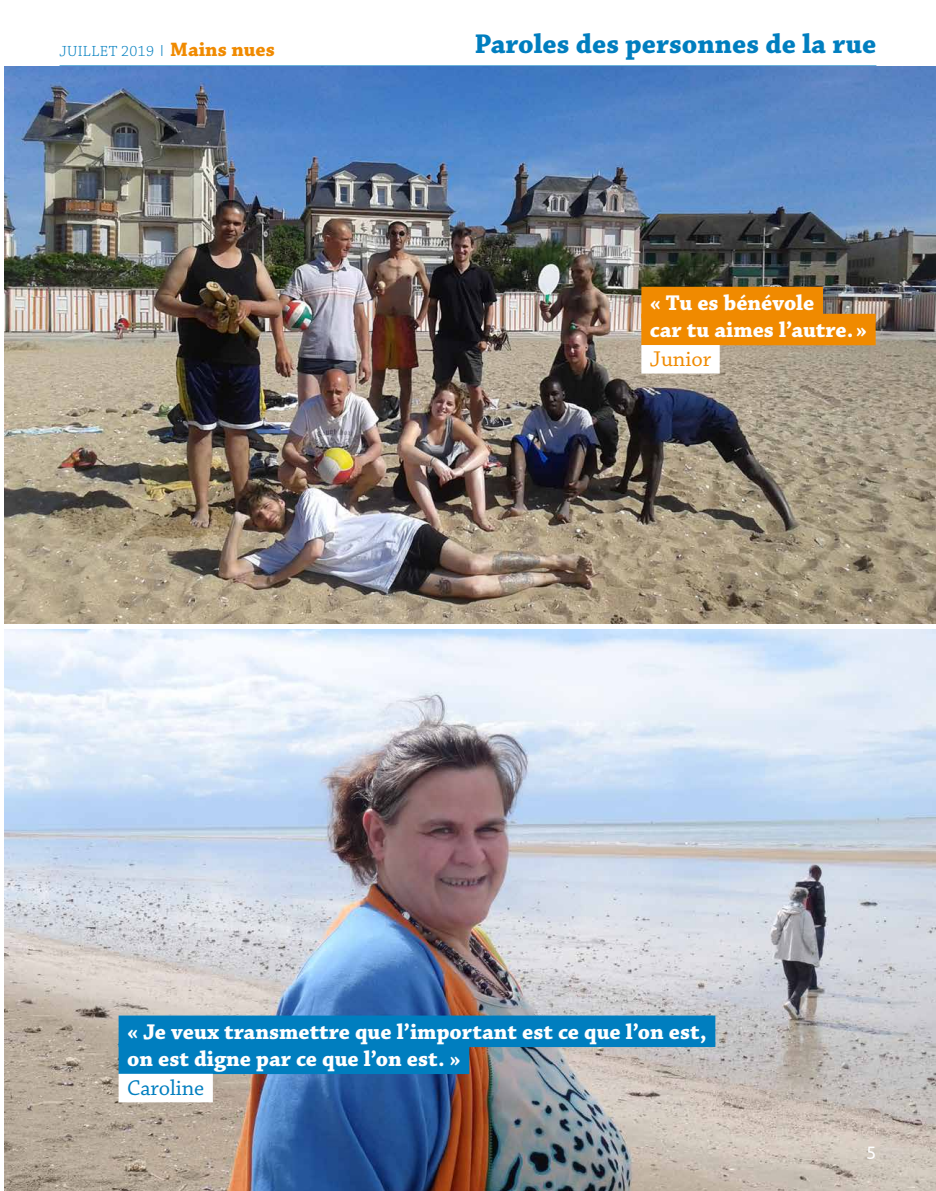
<style>
.page{position:relative;width:936px;height:1191px;background:#fff}
.page>*{position:absolute;margin:0;border:0;box-sizing:border-box;transform-origin:0 0}
.t1{font:700 28.5px "Chaparral Pro";color:#007ebf}
.t2{font:700 22.5px/27px "Chaparral Pro";color:#fff}
.t3{font:22.5px "Chaparral Pro";color:#007ebf}
.t4{font:22.5px "Chaparral Pro";color:#f08a00}
.t5{font:18px "Ubuntu";color:#fff}
.t6{font:300 15.45px "Chaparral Pro";letter-spacing:.02em;color:#007ebf}
.s1{font-family:"Raleway"}
.s2{font-weight:700;font-size:20.4px;color:#f08a00}
</style>
<div class="page">
<img style="left:4px;top:66px;width:931px;height:557px">
<img style="left:4px;top:630px;width:931px;height:561px">
<div style="left:119px;top:1015px;width:596px;height:32px;background:#007ebf"></div>
<div style="left:119px;top:1042px;width:350px;height:32px;background:#007ebf"></div>
<div style="left:119px;top:1073px;width:94px;height:29px;background:#fff"></div>
<div style="left:641px;top:287px;width:182px;height:31px;background:#f08a00"></div>
<div style="left:641px;top:314px;width:234px;height:31px;background:#f08a00"></div>
<div style="left:641px;top:345px;width:78px;height:28px;background:#fff"></div>
<p class="t6" style="left:60px;top:42px;width:217px">JUILLET 2019 <span class="s1">I</span> <span class="s2">Mains nues</span></p>
<p class="t1" style="left:474px;top:27px;width:403px">Paroles des personnes de la rue</p>
<p class="t2" style="left:649px;top:290px;width:219px">« Tu es bénévole<br>car tu aimes l’autre. »</p>
<p class="t4" style="left:649px;top:347px;width:63px">Junior</p>
<p class="t2" style="left:127px;top:1019px;width:581px">« Je veux transmettre que l’important est ce que l’on est, on est digne par ce que l’on est. »</p>
<p class="t3" style="left:127px;top:1075px;width:79px">Caroline</p>
<p class="t5" style="left:866px;top:1141px;width:12px">5</p>
</div>
